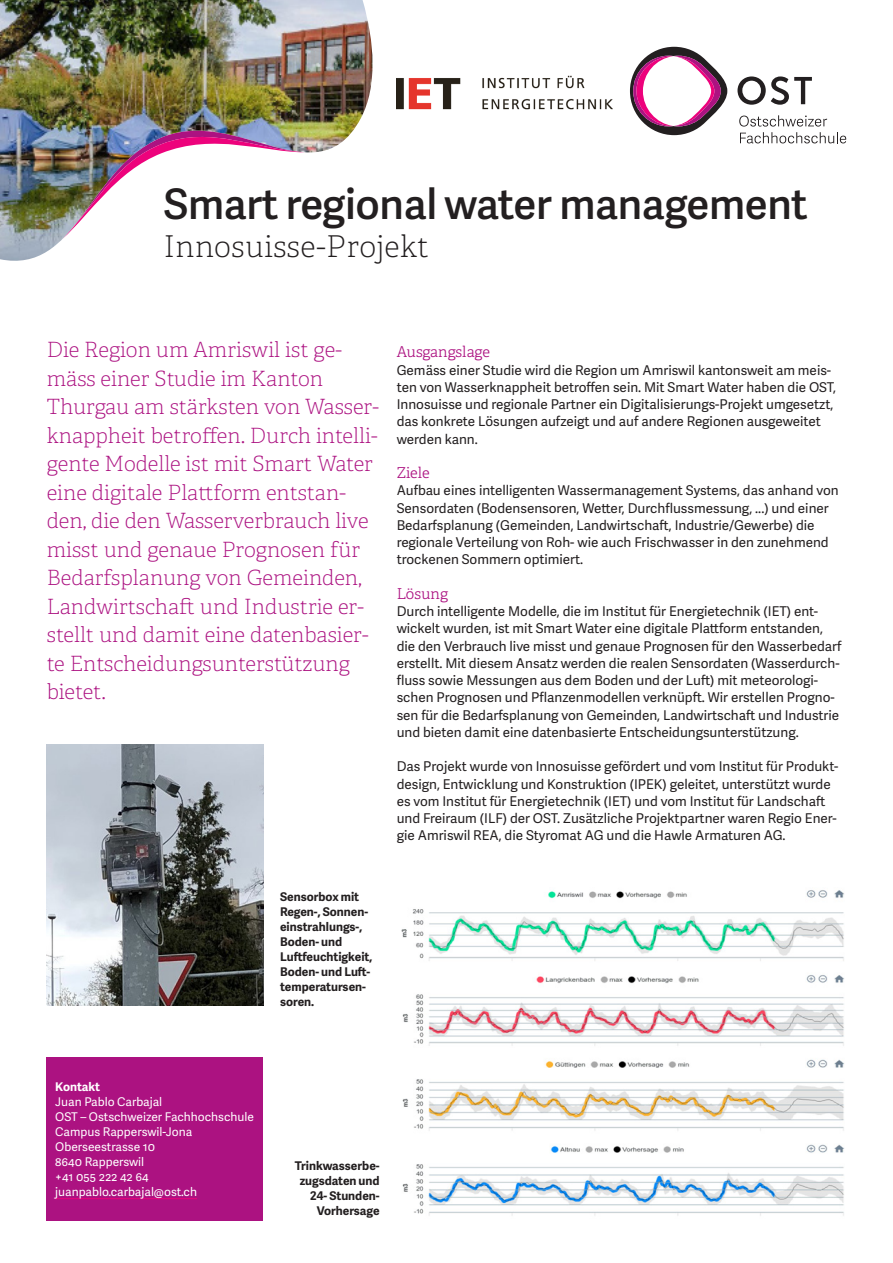
<style>
.page{position:relative;width:893px;height:1263px;background:#fff}
.page>*{position:absolute;margin:0;border:0;box-sizing:border-box;transform-origin:0 0}
.Titel{font:600 42px "Adelle Sans";letter-spacing:-.01em;color:#231f20}
.Unterzeile_Titel{font:30px "Adelle PE Th";letter-spacing:.015em;color:#231f20}
.Leadtext{font:21px/28.5px "Adelle PE Th";color:#ac1281}
.Untertitel_1{font:15px "Adelle PE Lt";color:#ac1281}
.Untertitel_1-2{font:13.5px/17.2px "Adelle Sans";color:#231f20}
.Bildlegende{font:700 12px/15px "Adelle Sans";color:#231f20}
.Lauftext_Kasten{font:12px "Adelle Sans";color:#fff}
.Lauftext_Kasten-2{font:700 12px "Adelle Sans";letter-spacing:-.005em;color:#fff}
</style>
<div class="page">
<img style="left:0;top:0;width:373px;height:261px">
<img style="left:62px;top:118px;width:243px;height:121px">
<div style="left:47px;top:1057px;width:216px;height:163px;background:#ac1281"></div>
<hr style="left:55px;top:1198px;width:142px;height:1px;background:#ed027c">
<img style="left:47px;top:744px;width:216px;height:261px">
<img style="left:401px;top:890px;width:444px;height:326px">
<img style="left:397px;top:75px;width:216px;height:35px">
<svg style="left:737px;top:76px;width:75px;height:29px"></svg>
<svg style="left:739px;top:115px;width:107px;height:28px"></svg>
<svg style="left:630px;top:47px;width:97px;height:88px"></svg>
<p class="Titel" style="left:163px;top:174px;width:646px">Smart regional water management</p>
<p class="Unterzeile_Titel" style="left:163px;top:225px;width:267px">Innosuisse-Projekt</p>
<p class="Leadtext" style="left:47px;top:335px;width:334px">Die Region um Amriswil ist ge&shy;mäss einer Studie im Kanton<br>Thurgau am stärksten von Wasser&shy;knappheit betroffen. Durch intelli&shy;gente Modelle ist mit Smart Water eine digitale Plattform entstan&shy;den, die den Wasserverbrauch live misst und genaue Prognosen für<br>Bedarfsplanung von Gemeinden,<br>Landwirtschaft und Industrie er&shy;stellt und damit eine datenbasier&shy;te Entscheidungsunterstützung bietet.</p>
<p class="Untertitel_1" style="left:397px;top:341px;width:95px">Ausgangslage</p>
<p class="Untertitel_1-2" style="left:397px;top:361px;width:441px">Gemäss einer Studie wird die Region um Amriswil kantonsweit am meis&shy;ten von Wasserknappheit betroffen sein. Mit Smart Water haben die OST, Innosuisse und regionale Partner ein Digitalisierungs-Projekt umgesetzt, das konkrete Lösungen aufzeigt und auf andere Regionen ausgeweitet werden kann.</p>
<p class="Untertitel_1" style="left:397px;top:462px;width:34px">Ziele</p>
<p class="Untertitel_1-2" style="left:397px;top:481px;width:444px">Aufbau eines intelligenten Wassermanagement Systems, das anhand von Sensordaten (Bodensensoren, Wetter, Durchflussmessung, ...) und einer Bedarfsplanung (Gemeinden, Landwirtschaft, Industrie/Gewerbe) die regionale Verteilung von Roh- wie auch Frischwasser in den zunehmend trockenen Sommern optimiert.</p>
<p class="Untertitel_1" style="left:397px;top:583px;width:53px">Lösung</p>
<p class="Untertitel_1-2" style="left:397px;top:602px;width:446px">Durch intelligente Modelle, die im Institut für Energietechnik (IET) ent&shy;wickelt wurden, ist mit Smart Water eine digitale Plattform entstanden, die den Verbrauch live misst und genaue Prognosen für den Wasserbedarf erstellt. Mit diesem Ansatz werden die realen Sensordaten (Wasserdurch&shy;fluss sowie Messungen aus dem Boden und der Luft) mit meteorologi&shy;schen Prognosen und Pflanzenmodellen verknüpft. Wir erstellen Progno&shy;sen für die Bedarfsplanung von Gemeinden, Landwirtschaft und Industrie und bieten damit eine datenbasierte Entscheidungsunterstützung.</p>
<p class="Untertitel_1-2" style="left:397px;top:757px;width:443px">Das Projekt wurde von Innosuisse gefördert und vom Institut für Produkt&shy;design, Entwicklung und Konstruktion (IPEK) geleitet, unterstützt wurde es vom Institut für Energietechnik (IET) und vom Institut für Landschaft und Freiraum (ILF) der OST. Zusätzliche Projektpartner waren Regio Ener&shy;gie Amriswil REA, die Styromat AG und die Hawle Armaturen AG.</p>
<p class="Bildlegende" style="left:280px;top:889px;width:94px">Sensorbox mit<br>Regen-, Sonnen&shy;einstrahlungs-,<br>Boden- und<br>Luftfeuchtigkeit,<br>Boden- und Luft&shy;temperatursen&shy;soren.</p>
<p class="Lauftext_Kasten-2" style="left:55px;top:1077px;width:46px">Kontakt</p>
<p class="Lauftext_Kasten" style="left:55px;top:1093px;width:108px">Juan Pablo Carbajal</p>
<p class="Lauftext_Kasten" style="left:55px;top:1108px;width:200px">OST – Ostschweizer Fachhochschule</p>
<p class="Lauftext_Kasten" style="left:55px;top:1123px;width:138px">Campus Rapperswil-Jona</p>
<p class="Lauftext_Kasten" style="left:55px;top:1138px;width:101px">Oberseestrasse 10</p>
<p class="Lauftext_Kasten" style="left:55px;top:1153px;width:91px">8640 Rapperswil</p>
<p class="Lauftext_Kasten" style="left:55px;top:1168px;width:95px">+41 055 222 42 64</p>
<p class="Lauftext_Kasten" style="left:55px;top:1183px;width:143px">juanpablo.carbajal@ost.ch</p>
<p class="Bildlegende" style="left:295px;top:1158px;width:86px;text-align:right">Trinkwasserbe&shy;zugsdaten und<br>24- Stunden-<br>Vorhersage</p>
</div>
